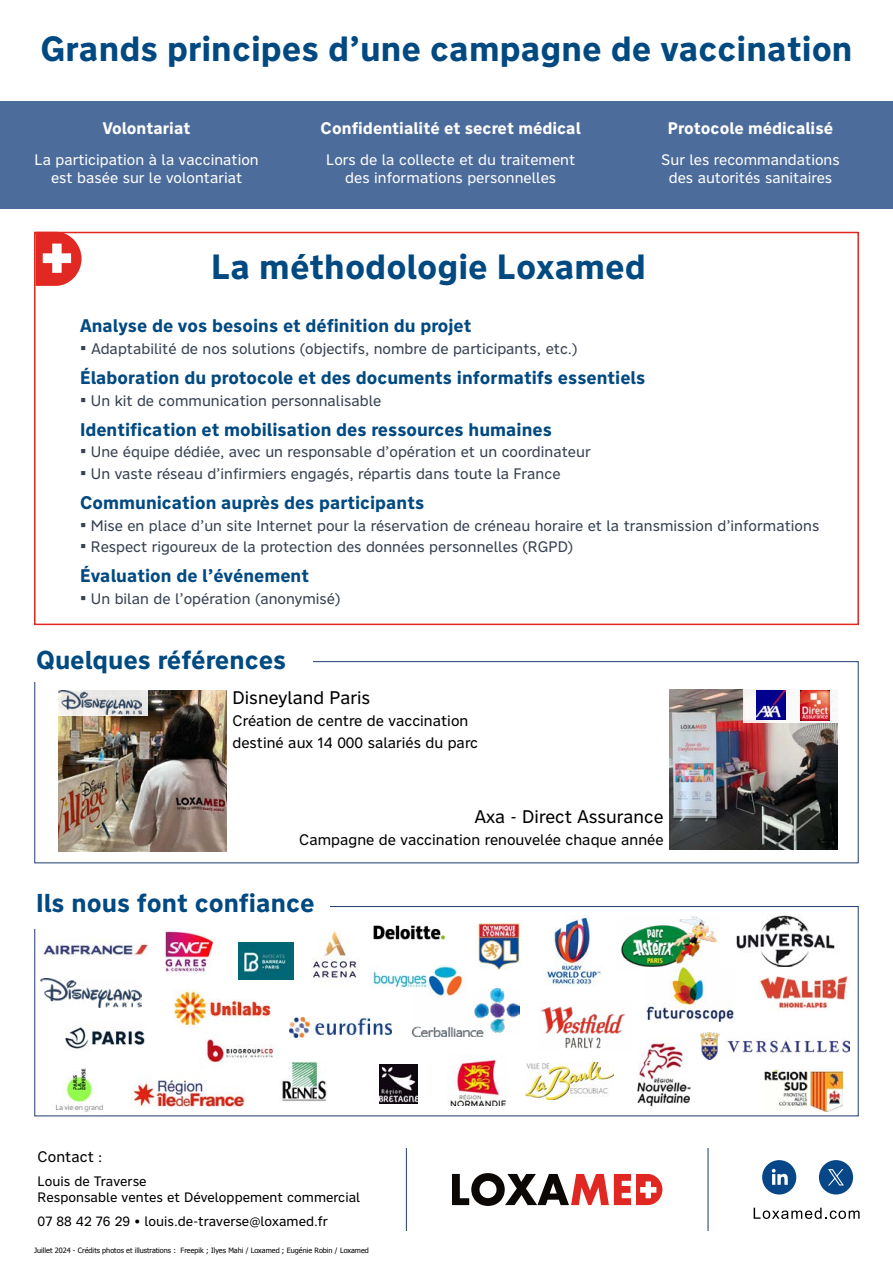
<style>
.page{position:relative;width:893px;height:1263px;background:#fff}
.page>*{position:absolute;margin:0;border:0;box-sizing:border-box;transform-origin:0 0}
.t1{font:700 34.5px "Nort";color:#004981}
.t2{font:700 25.5px "Nort";color:#004981}
.t3{font:700 18px "Nort";color:#004981}
.t4{font:18px "Nort";color:#000}
.t5{font:700 16.5px "Nort";color:#fff}
.t6{font:15px "Nort";color:#374151}
.t7{font:15px/18px "Nort";color:#fff;text-align:center}
.t8{font:15px/21.6px "Nort";color:#000}
.t9{font:13.5px/16.2px "Nort";color:#000}
.t10{font:7.2px "Tahoma";color:#000}
.s1{font-family:"Arial";font-size:18px}
</style>
<div class="page">
<div style="left:0;top:101px;width:893px;height:107px;background:#4c6c9c"></div>
<svg style="left:37px;top:235px;width:45px;height:51px"></svg>
<div style="left:34px;top:232px;width:825px;height:393px;border:2px solid #e12822"></div>
<img style="left:670px;top:689px;width:168px;height:160px">
<img style="left:312px;top:930px;width:47px;height:52px">
<img style="left:637px;top:1043px;width:54px;height:64px">
<img style="left:282px;top:1062px;width:45px;height:40px">
<img style="left:43px;top:941px;width:105px;height:16px">
<img style="left:165px;top:931px;width:51px;height:44px">
<img style="left:547px;top:916px;width:55px;height:69px">
<img style="left:477px;top:923px;width:44px;height:47px">
<img style="left:373px;top:925px;width:73px;height:15px">
<img style="left:238px;top:943px;width:55px;height:36px">
<img style="left:372px;top:965px;width:94px;height:23px">
<img style="left:131px;top:1074px;width:114px;height:32px">
<img style="left:765px;top:1069px;width:77px;height:42px">
<img style="left:65px;top:1027px;width:80px;height:22px">
<img style="left:55px;top:1068px;width:48px;height:44px">
<img style="left:621px;top:916px;width:96px;height:51px">
<img style="left:759px;top:976px;width:90px;height:34px">
<img style="left:736px;top:915px;width:99px;height:52px">
<img style="left:173px;top:990px;width:98px;height:39px">
<img style="left:413px;top:988px;width:106px;height:49px">
<img style="left:541px;top:1006px;width:84px;height:43px">
<img style="left:450px;top:1054px;width:56px;height:51px">
<img style="left:526px;top:1063px;width:88px;height:37px">
<img style="left:700px;top:1032px;width:150px;height:27px">
<img style="left:41px;top:979px;width:101px;height:28px">
<img style="left:379px;top:1065px;width:39px;height:38px">
<div style="left:34px;top:906px;width:825px;height:210px;border:1px solid #1f3c70"></div>
<div style="left:28px;top:892px;width:302px;height:36px;background:#fff"></div>
<img style="left:645px;top:967px;width:89px;height:55px">
<img style="left:289px;top:1017px;width:102px;height:20px">
<img style="left:202px;top:1039px;width:72px;height:24px">
<img style="left:59px;top:690px;width:167px;height:161px">
<svg style="left:58px;top:690px;width:90px;height:26px"></svg>
<img style="left:59px;top:691px;width:82px;height:23px">
<div style="left:743px;top:687px;width:95px;height:36px;background:linear-gradient(to right,#f8f5f4,#f8f9f8)"></div>
<img style="left:757px;top:691px;width:29px;height:29px">
<img style="left:800px;top:691px;width:30px;height:29px">
<div style="left:34px;top:661px;width:825px;height:202px;border:1px solid #1f3c70"></div>
<div style="left:28px;top:649px;width:285px;height:33px;background:#fff"></div>
<svg style="left:452px;top:1173px;width:210px;height:33px"></svg>
<svg style="left:754px;top:1208px;width:106px;height:11px"></svg>
<div style="left:762px;top:1160px;width:34px;height:34px;background:#084787;border-radius:50%"></div>
<svg style="left:772px;top:1169px;width:16px;height:16px"></svg>
<div style="left:819px;top:1160px;width:34px;height:34px;background:#084787;border-radius:50%"></div>
<svg style="left:828px;top:1169px;width:16px;height:16px"></svg>
<hr style="left:406px;top:1148px;width:1px;height:83px;background:#1e3c6e">
<hr style="left:708px;top:1148px;width:1px;height:83px;background:#1e3c6e">
<h1 class="t1" style="left:40px;top:25px;width:814px">Grands principes d’une campagne de vaccination</h1>
<p class="t5" style="left:103px;top:117px;width:89px">Volontariat</p>
<p class="t7" style="left:35px;top:150px;width:226px">La participation à la vaccination est basée sur le volontariat</p>
<p class="t5" style="left:321px;top:117px;width:262px">Confidentialité et secret médical</p>
<p class="t7" style="left:326px;top:150px;width:251px">Lors de la collecte et du traitement des informations personnelles</p>
<p class="t5" style="left:668px;top:117px;width:167px">Protocole médicalisé</p>
<p class="t7" style="left:661px;top:150px;width:180px">Sur les recommandations des autorités sanitaires</p>
<h1 class="t1" style="left:211px;top:244px;width:436px">La méthodologie Loxamed</h1>
<p class="t3" style="left:80px;top:314px;width:393px">Analyse de vos besoins et définition du projet</p>
<p class="t6" style="left:80px;top:339px;width:499px"><span class="s1">▪</span> Adaptabilité de nos solutions (objectifs, nombre de participants, etc.)</p>
<p class="t3" style="left:80px;top:366px;width:567px">Élaboration du protocole et des documents informatifs essentiels</p>
<p class="t6" style="left:80px;top:390px;width:303px"><span class="s1">▪</span> Un kit de communication personnalisable</p>
<p class="t3" style="left:80px;top:417px;width:473px">Identification et mobilisation des ressources humaines</p>
<p class="t6" style="left:80px;top:442px;width:512px"><span class="s1">▪</span> Une équipe dédiée, avec un responsable d’opération et un coordinateur</p>
<p class="t6" style="left:80px;top:464px;width:482px"><span class="s1">▪</span> Un vaste réseau d’infirmiers engagés, répartis dans toute la France</p>
<p class="t3" style="left:80px;top:491px;width:346px">Communication auprès des participants</p>
<p class="t6" style="left:80px;top:515px;width:741px"><span class="s1">▪</span> Mise en place d’un site Internet pour la réservation de créneau horaire et la transmission d’informations</p>
<p class="t6" style="left:80px;top:537px;width:495px"><span class="s1">▪</span> Respect rigoureux de la protection des données personnelles (RGPD)</p>
<p class="t3" style="left:80px;top:564px;width:231px">Évaluation de l’événement</p>
<p class="t6" style="left:80px;top:589px;width:262px"><span class="s1">▪</span> Un bilan de l’opération (anonymisé)</p>
<h2 class="t2" style="left:36px;top:643px;width:252px">Quelques références</h2>
<p class="t4" style="left:233px;top:685px;width:139px">Disneyland Paris</p>
<p class="t8" style="left:233px;top:710px;width:247px">Création de centre de vaccination destiné aux 14 000 salariés du parc</p>
<p class="t4" style="left:475px;top:804px;width:190px">Axa - Direct Assurance</p>
<p class="t8" style="left:299px;top:829px;width:366px">Campagne de vaccination renouvelée chaque année</p>
<h2 class="t2" style="left:36px;top:886px;width:280px">Ils nous font confiance</h2>
<p class="t8" style="left:38px;top:1145px;width:66px">Contact :</p>
<p class="t9" style="left:38px;top:1172px;width:324px">Louis de Traverse<br>Responsable ventes et Développement commercial</p>
<p class="t9" style="left:38px;top:1212px;width:292px">07 88 42 76 29 • louis.de-traverse@loxamed.fr</p>
<p class="t10" style="left:34px;top:1245px;width:336px">Juillet 2024 - Crédits photos et illustrations : Freepik ; Ilyes Mahi / Loxamed ; Eugénie Robin / Loxamed</p>
</div>
